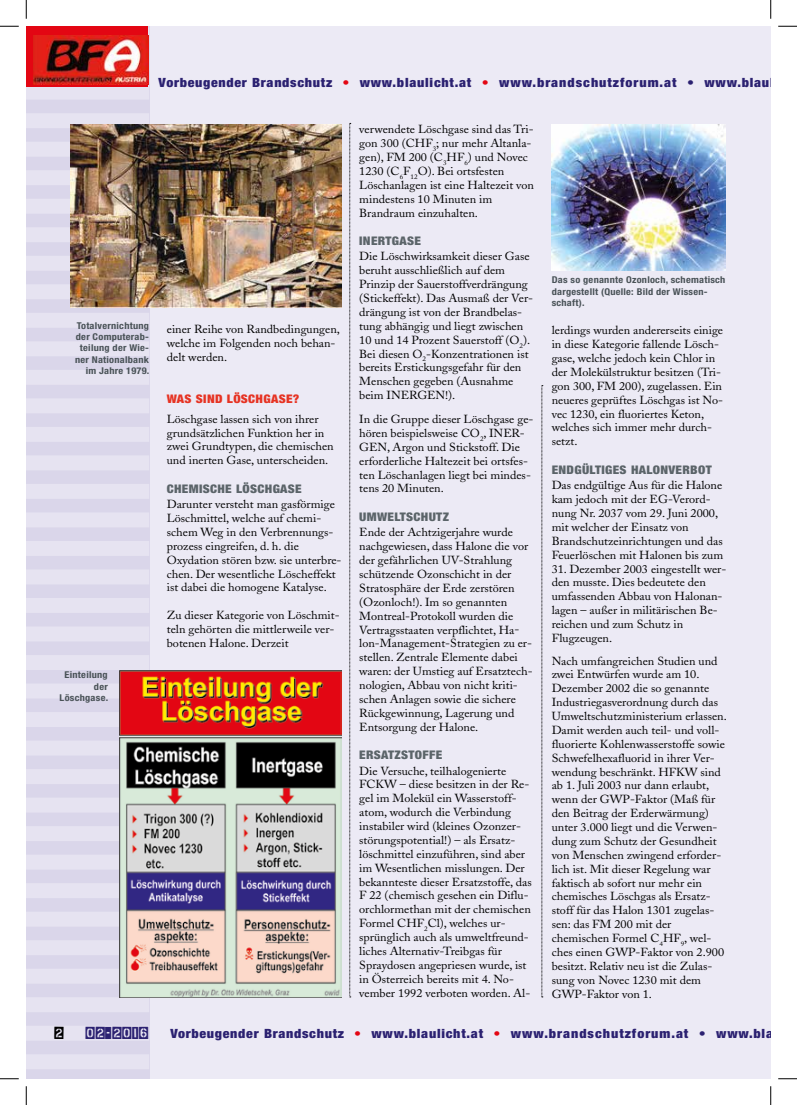
<style>
.page{position:relative;width:797px;height:1105px;background:#fff}
.page>*{position:absolute;margin:0;border:0;box-sizing:border-box;transform-origin:0 0}
.t1{font:16.25px "Housebroken Rough";color:#2b2171}
.t2{font:16.25px "Housebroken Rough";color:#000}
.t3{font:900 condensed 12.75px "Helvetica Neue";letter-spacing:.055em;color:#2b2171;scale:1.1 1}
.t4{font:900 condensed 11.88px "Helvetica Neue";letter-spacing:.025em;color:#5b6469;scale:1.1 1}
.t5{font:900 condensed 11.88px "Helvetica Neue";letter-spacing:.025em;color:#e63323;scale:1.1 1}
.t6{font:11.62px/13.9px "Adobe Caslon";color:#000;scale:1.05 1}
.t7{font:700 condensed 9.38px/11.2px "Helvetica Neue";letter-spacing:.025em;color:#485156;text-align:right;scale:1.1 1}
.s1{color:#e30613}
</style>
<div class="page">
<div style="left:144px;top:26px;width:626px;height:1053px;background:#eceaf5"></div>
<div style="left:26px;top:26px;width:123px;height:1053px;background:#dad6ea"></div>
<svg style="left:148px;top:28px;width:1px;height:15px"></svg>
<div style="left:26px;top:56px;width:123px;height:15px;background:#e31911"></div>
<div style="left:26px;top:85px;width:123px;height:15px;background:#e6e3f1"></div>
<div style="left:26px;top:113px;width:123px;height:15px;background:#e6e3f1"></div>
<div style="left:26px;top:142px;width:123px;height:15px;background:#e6e3f1"></div>
<div style="left:26px;top:170px;width:123px;height:15px;background:#e6e3f1"></div>
<div style="left:26px;top:199px;width:123px;height:15px;background:#e6e3f1"></div>
<div style="left:26px;top:227px;width:123px;height:15px;background:#e6e3f1"></div>
<div style="left:26px;top:256px;width:123px;height:15px;background:#e6e3f1"></div>
<div style="left:26px;top:284px;width:123px;height:15px;background:#e6e3f1"></div>
<div style="left:26px;top:313px;width:123px;height:15px;background:#e6e3f1"></div>
<div style="left:26px;top:341px;width:123px;height:15px;background:#e6e3f1"></div>
<div style="left:26px;top:370px;width:123px;height:15px;background:#e6e3f1"></div>
<div style="left:26px;top:398px;width:123px;height:15px;background:#e6e3f1"></div>
<div style="left:26px;top:427px;width:123px;height:15px;background:#e6e3f1"></div>
<div style="left:26px;top:455px;width:123px;height:15px;background:#e6e3f1"></div>
<div style="left:26px;top:484px;width:123px;height:15px;background:#e6e3f1"></div>
<div style="left:26px;top:512px;width:123px;height:15px;background:#e6e3f1"></div>
<div style="left:26px;top:541px;width:123px;height:15px;background:#e6e3f1"></div>
<div style="left:26px;top:569px;width:123px;height:15px;background:#e6e3f1"></div>
<div style="left:26px;top:598px;width:123px;height:15px;background:#e6e3f1"></div>
<div style="left:26px;top:626px;width:123px;height:15px;background:#e6e3f1"></div>
<div style="left:26px;top:655px;width:123px;height:15px;background:#e6e3f1"></div>
<div style="left:26px;top:683px;width:123px;height:15px;background:#e6e3f1"></div>
<div style="left:26px;top:712px;width:123px;height:15px;background:#e6e3f1"></div>
<div style="left:26px;top:740px;width:123px;height:15px;background:#e6e3f1"></div>
<div style="left:26px;top:769px;width:123px;height:15px;background:#e6e3f1"></div>
<div style="left:26px;top:798px;width:123px;height:15px;background:#e6e3f1"></div>
<div style="left:26px;top:826px;width:123px;height:15px;background:#e6e3f1"></div>
<div style="left:26px;top:855px;width:123px;height:15px;background:#e6e3f1"></div>
<div style="left:26px;top:883px;width:123px;height:15px;background:#e6e3f1"></div>
<div style="left:26px;top:912px;width:123px;height:15px;background:#e6e3f1"></div>
<div style="left:26px;top:940px;width:123px;height:15px;background:#e6e3f1"></div>
<div style="left:26px;top:969px;width:123px;height:15px;background:#e6e3f1"></div>
<div style="left:26px;top:997px;width:123px;height:15px;background:#e6e3f1"></div>
<div style="left:26px;top:1026px;width:123px;height:15px;background:#e6e3f1"></div>
<div style="left:26px;top:1054px;width:123px;height:15px;background:#e6e3f1"></div>
<hr style="left:26px;top:1083px;width:123px;height:1px;background:#e6e3f1">
<svg style="left:26px;top:26px;width:122px;height:61px;background:#e20913"></svg>
<img style="left:34px;top:36px;width:114px;height:48px">
<svg style="left:349px;top:123px;width:2px;height:874px;background:#acaab2"></svg>
<svg style="left:541px;top:385px;width:2px;height:612px"></svg>
<img style="left:71px;top:124px;width:270px;height:183px">
<img style="left:119px;top:671px;width:222px;height:326px">
<img style="left:551px;top:124px;width:174px;height:146px">
<svg style="left:0;top:25px;width:19px;height:2px"></svg>
<svg style="left:778px;top:25px;width:19px;height:2px"></svg>
<svg style="left:0;top:1078px;width:19px;height:1px"></svg>
<svg style="left:778px;top:1078px;width:19px;height:1px"></svg>
<svg style="left:25px;top:0;width:2px;height:19px"></svg>
<svg style="left:25px;top:1086px;width:2px;height:19px"></svg>
<svg style="left:770px;top:0;width:1px;height:19px"></svg>
<svg style="left:770px;top:1086px;width:1px;height:19px"></svg>
<p class="t3" style="left:159px;top:75px;width:583px">Vorbeugender Brandschutz <span class="s1">•</span> www.blaulicht.at <span class="s1">•</span> www.brandschutzforum.at • www.blaulicht</p>
<p class="t7" style="left:75px;top:320px;width:69px">Totalvernichtung der Computerab&shy;teilung der Wie&shy;ner Nationalbank im Jahre 1979.</p>
<p class="t7" style="left:60px;top:669px;width:46px">Einteilung der<br>Löschgase.</p>
<h1 class="t2" style="left:54px;top:1024px;width:11px">2</h1>
<h1 class="t1" style="left:85px;top:1024px;width:65px">02-2016</h1>
<p class="t6" style="left:167px;top:322px;width:166px">einer Reihe von Randbedingungen, welche im Folgenden noch behan&shy;delt werden.</p>
<p class="t5" style="left:167px;top:392px;width:122px">WAS SIND LÖSCHGASE?</p>
<p class="t6" style="left:167px;top:412px;width:160px">Löschgase lassen sich von ihrer grundsätzlichen Funktion her in zwei Grundtypen, die chemischen und inerten Gase, unterscheiden.</p>
<p class="t4" style="left:167px;top:481px;width:124px">CHEMISCHE LÖSCHGASE</p>
<p class="t6" style="left:167px;top:497px;width:168px">Darunter versteht man gasförmige Löschmittel, welche auf chemi&shy;schem Weg in den Verbrennungs&shy;prozess eingreifen, d. h. die Oxydation stören bzw. sie unterbre&shy;chen. Der wesentliche Löscheffekt ist dabei die homogene Katalyse.</p>
<p class="t6" style="left:167px;top:608px;width:166px">Zu dieser Kategorie von Löschmit&shy;teln gehörten die mittlerweile ver&shy;botenen Halone. Derzeit</p>
<p class="t6" style="left:359px;top:123px;width:168px">verwendete Löschgase sind das Tri&shy;gon 300 (CHF<sub>3</sub>; nur mehr Altanla&shy;gen), FM 200 (C<sub>3</sub>HF<sub>6</sub>) und Novec<br>1230 (C<sub>6</sub>F<sub>12</sub>O). Bei ortsfesten<br>Löschanlagen ist eine Haltezeit von mindestens 10 Minuten im<br>Brandraum einzuhalten.</p>
<p class="t4" style="left:359px;top:233px;width:58px">INERTGASE</p>
<p class="t6" style="left:359px;top:250px;width:167px">Die Löschwirksamkeit dieser Gase beruht ausschließlich auf dem<br>Prinzip der Sauerstoffverdrängung (Stickeffekt). Das Ausmaß der Ver&shy;drängung ist von der Brandbelas&shy;tung abhängig und liegt zwischen<br>10 und 14 Prozent Sauerstoff (O<sub>2</sub>).<br>Bei diesen O<sub>2</sub>-Konzentrationen ist bereits Erstickungsgefahr für den<br>Menschen gegeben (Ausnahme beim INERGEN!).</p>
<p class="t6" style="left:359px;top:412px;width:167px">In die Gruppe dieser Löschgase ge&shy;hören beispielsweise CO<sub>2</sub>, INER-<br>GEN, Argon und Stickstoff. Die erforderliche Haltezeit bei ortsfes&shy;ten Löschanlagen liegt bei mindes&shy;tens 20 Minuten.</p>
<p class="t4" style="left:359px;top:509px;width:83px">UMWELTSCHUTZ</p>
<p class="t6" style="left:359px;top:526px;width:167px">Ende der Achtzigerjahre wurde nachgewiesen, dass Halone die vor der gefährlichen UV-Strahlung schützende Ozonschicht in der<br>Stratosphäre der Erde zerstören (Ozonloch!). Im so genannten<br>Montreal-Protokoll wurden die<br>Vertragsstaaten verpflichtet, Ha&shy;lon-Management-Strategien zu er&shy;stellen. Zentrale Elemente dabei waren: der Umstieg auf Ersatztech&shy;nologien, Abbau von nicht kriti&shy;schen Anlagen sowie die sichere<br>Rückgewinnung, Lagerung und<br>Entsorgung der Halone.</p>
<p class="t4" style="left:359px;top:747px;width:77px">ERSATZSTOFFE</p>
<p class="t6" style="left:359px;top:764px;width:166px">Die Versuche, teilhalogenierte FCKW – diese besitzen in der Re&shy;gel im Molekül ein Wasserstoff&shy;atom, wodurch die Verbindung instabiler wird (kleines Ozonzer&shy;störungspotential!) – als Ersatz&shy;löschmittel einzuführen, sind aber im Wesentlichen misslungen. Der bekannteste dieser Ersatzstoffe, das F 22 (chemisch gesehen ein Diflu&shy;orchlormethan mit der chemischen Formel CHF<sub>2</sub>Cl), welches ur&shy;sprünglich auch als umweltfreund&shy;liches Alternativ-Treibgas für Spraydosen angepriesen wurde, ist in Österreich bereits mit 4. No&shy;vember 1992 verboten worden. Al-</p>
<p class="t7" style="left:551px;top:274px;width:159px;text-align:left">Das so genannte Ozonloch, schematisch dargestellt (Quelle: Bild der Wissen&shy;schaft).</p>
<p class="t6" style="left:551px;top:324px;width:165px">lerdings wurden andererseits einige in diese Kategorie fallende Lösch&shy;gase, welche jedoch kein Chlor in der Molekülstruktur besitzen (Tri&shy;gon 300, FM 200), zugelassen. Ein neueres geprüftes Löschgas ist No&shy;vec 1230, ein fluoriertes Keton, welches sich immer mehr durch&shy;setzt.</p>
<p class="t4" style="left:551px;top:462px;width:147px">ENDGÜLTIGES HALONVERBOT</p>
<p class="t6" style="left:551px;top:478px;width:165px">Das endgültige Aus für die Halone kam jedoch mit der EG-Verord&shy;nung Nr. 2037 vom 29. Juni 2000, mit welcher der Einsatz von<br>Brandschutzeinrichtungen und das<br>Feuerlöschen mit Halonen bis zum</p>
<p class="t6" style="left:551px;top:562px;width:168px">31. Dezember 2003 eingestellt wer&shy;den musste. Dies bedeutete den umfassenden Abbau von Halonan&shy;lagen – außer in militärischen Be&shy;reichen und zum Schutz in<br>Flugzeugen.</p>
<p class="t6" style="left:551px;top:654px;width:168px">Nach umfangreichen Studien und zwei Entwürfen wurde am 10.<br>Dezember 2002 die so genannte<br>Industriegasverordnung durch das<br>Umweltschutzministerium erlassen.<br>Damit werden auch teil- und voll&shy;fluorierte Kohlenwasserstoffe sowie<br>Schwefelhexafluorid in ihrer Ver&shy;wendung beschränkt. HFKW sind ab 1. Juli 2003 nur dann erlaubt, wenn der GWP-Faktor (Maß für den Beitrag der Erderwärmung) unter 3.000 liegt und die Verwen&shy;dung zum Schutz der Gesundheit von Menschen zwingend erforder&shy;lich ist. Mit dieser Regelung war faktisch ab sofort nur mehr ein chemisches Löschgas als Ersatz&shy;stoff für das Halon 1301 zugelas&shy;sen: das FM 200 mit der chemischen Formel C<sub>4</sub>HF<sub>9</sub>, wel&shy;ches einen GWP-Faktor von 2.900 besitzt. Relativ neu ist die Zulas&shy;sung von Novec 1230 mit dem<br>GWP-Faktor von 1.</p>
<p class="t3" style="left:170px;top:1025px;width:571px">Vorbeugender Brandschutz <span class="s1">•</span> www.blaulicht.at <span class="s1">•</span> www.brandschutzforum.at • www.blaulic</p>
</div>
